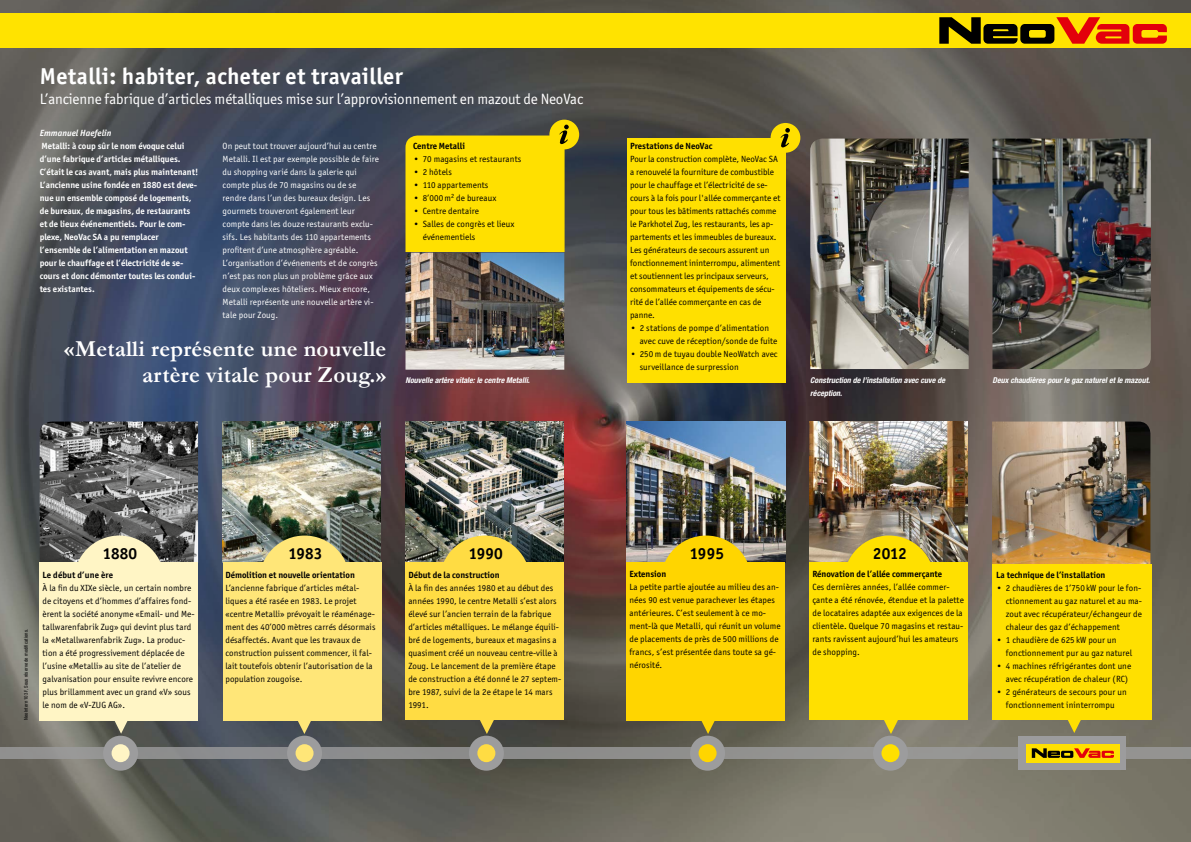
<style>
.page{position:relative;width:1191px;height:842px;background:#fff}
.page>*{position:absolute;margin:0;border:0;box-sizing:border-box;transform-origin:0 0}
.t1{font:700 23px/26px "Garamond";letter-spacing:.01em;color:#fff;text-align:right}
.t2{font:700 23px "Officina San ITC";letter-spacing:.02em;color:#fff}
.t3{font:700 16px "Officina San ITC";letter-spacing:.01em;color:#000}
.t4{font:15px "Officina San ITC";letter-spacing:-.01em;color:#fff}
.t5{font:9px/13px "Officina San ITC";letter-spacing:.01em;color:#000}
.t6{font:9px/13px "Officina San ITC";letter-spacing:.01em;color:#fff}
.t7{font:700 9px/13px "Officina San ITC";color:#fff}
.t8{font:700 9px "Officina San ITC";color:#000}
.t9{font:italic 700 9px "Officina San ITC";color:#fff}
.t10{font:italic 700 condensed 8px/13px "Helvetica Neue";color:#fff}
.t11{font:condensed 5px "Helvetica Neue";letter-spacing:.02em;color:#000}
</style>
<div class="page">
<img style="left:0;top:0;width:1191px;height:842px">
<img style="left:40px;top:422px;width:158px;height:140px">
<img style="left:223px;top:422px;width:158px;height:140px">
<img style="left:405px;top:422px;width:159px;height:140px">
<img style="left:626px;top:422px;width:159px;height:140px">
<img style="left:809px;top:422px;width:159px;height:140px">
<img style="left:992px;top:139px;width:158px;height:230px">
<img style="left:810px;top:139px;width:158px;height:230px">
<img style="left:405px;top:253px;width:159px;height:117px">
<img style="left:992px;top:422px;width:158px;height:143px">
<div style="left:74px;top:535px;width:90px;height:91px;background:#fff5c5;border-radius:50%"></div>
<div style="left:259px;top:535px;width:91px;height:91px;background:#ffe678;border-radius:50%"></div>
<div style="left:440px;top:535px;width:90px;height:91px;background:#ffdc43;border-radius:50%"></div>
<div style="left:661px;top:535px;width:90px;height:91px;background:#ffd500;border-radius:50%"></div>
<div style="left:844px;top:535px;width:90px;height:91px;background:#ffe000;border-radius:50%"></div>
<div style="left:40px;top:562px;width:158px;height:159px;background:#fff5c5"></div>
<div style="left:223px;top:562px;width:158px;height:159px;background:#ffe678"></div>
<div style="left:405px;top:562px;width:159px;height:158px;background:#ffdc43"></div>
<div style="left:626px;top:562px;width:159px;height:159px;background:#ffd500"></div>
<div style="left:809px;top:562px;width:159px;height:158px;background:#ffe000"></div>
<div style="left:992px;top:565px;width:159px;height:155px;background:#ffe000"></div>
<div style="left:627px;top:138px;width:158px;height:245px;background:#ffe000"></div>
<div style="left:0;top:747px;width:1191px;height:12px;background:#8f8e8f"></div>
<div style="left:103px;top:736px;width:35px;height:35px;background:#9c9c9d;border-radius:50%"></div>
<div style="left:112px;top:744px;width:18px;height:18px;background:#fff5c5;border-radius:50%"></div>
<div style="left:287px;top:736px;width:35px;height:35px;background:#9c9c9d;border-radius:50%"></div>
<div style="left:469px;top:736px;width:35px;height:35px;background:#9c9c9d;border-radius:50%"></div>
<div style="left:690px;top:736px;width:35px;height:35px;background:#9c9c9d;border-radius:50%"></div>
<div style="left:873px;top:736px;width:35px;height:35px;background:#9c9c9d;border-radius:50%"></div>
<div style="left:295px;top:744px;width:18px;height:18px;background:#ffe678;border-radius:50%"></div>
<div style="left:477px;top:744px;width:18px;height:18px;background:#ffdc43;border-radius:50%"></div>
<div style="left:698px;top:744px;width:18px;height:18px;background:#ffd500;border-radius:50%"></div>
<div style="left:881px;top:744px;width:18px;height:18px;background:#ffe000;border-radius:50%"></div>
<svg style="left:114px;top:721px;width:14px;height:13px"></svg>
<svg style="left:297px;top:721px;width:14px;height:13px"></svg>
<svg style="left:480px;top:720px;width:14px;height:14px"></svg>
<svg style="left:701px;top:721px;width:14px;height:13px"></svg>
<svg style="left:884px;top:720px;width:14px;height:14px"></svg>
<svg style="left:1067px;top:720px;width:14px;height:13px"></svg>
<div style="left:1018px;top:736px;width:108px;height:33px;background:#9c9c9d"></div>
<div style="left:1026px;top:744px;width:93px;height:18px;background:#ffe000"></div>
<svg style="left:1031px;top:748px;width:83px;height:10px"></svg>
<div style="left:770px;top:123px;width:30px;height:30px;background:#ffe000;border-radius:50%"></div>
<div style="left:549px;top:120px;width:30px;height:29px;background:#ffe000;border-radius:50%"></div>
<svg style="left:780px;top:128px;width:10px;height:19px"></svg>
<svg style="left:405px;top:125px;width:164px;height:127px;background:#ebcf08"></svg>
<div style="left:587px;top:13px;width:604px;height:35px;background:#ffe300"></div>
<svg style="left:939px;top:17px;width:227px;height:27px"></svg>
<div style="left:0;top:13px;width:604px;height:35px;background:#ffe300"></div>
<h1 class="t2" style="left:40px;top:62px;width:365px">Metalli: habiter, acheter et travailler</h1>
<h3 class="t4" style="left:40px;top:91px;width:545px">L’ancienne fabrique d’articles métalliques mise sur l’approvisionnement en mazout de NeoVac</h3>
<p class="t9" style="left:40px;top:127px;width:73px">Emmanuel Haefelin</p>
<p class="t7" style="left:40px;top:139px;width:160px">Metalli: à coup sûr le nom évoque celui d’une fabrique d’articles métalliques.<br>C’était le cas avant, mais plus maintenant!<br>L’ancienne usine fondée en 1880 est deve&shy;nue un ensemble composé de logements, de bureaux, de magasins, de restaurants et de lieux événementiels. Pour le com&shy;plexe, NeoVac SA a pu remplacer l’ensemble de l’alimentation en mazout pour le chauffage et l’électricité de se&shy;cours et donc démonter toutes les condui&shy;tes existantes.</p>
<p class="t6" style="left:223px;top:139px;width:158px">On peut tout trouver aujourd’hui au centre Metalli. Il est par exemple possible de faire du shopping varié dans la galerie qui compte plus de 70 magasins ou de se rendre dans l’un des bureaux design. Les gourmets trouveront également leur compte dans les douze restaurants exclu&shy;sifs. Les habitants des 110 appartements profitent d’une atmosphère agréable.<br>L’organisation d’événements et de congrès n’est pas non plus un problème grâce aux deux complexes hôteliers. Mieux encore, Metalli représente une nouvelle artère vi&shy;tale pour Zoug.</p>
<p class="t8" style="left:413px;top:140px;width:53px">Centre Metalli</p>
<p class="t5" style="left:413px;top:152px;width:110px">• 70 magasins et restaurants</p>
<p class="t5" style="left:413px;top:165px;width:40px">• 2 hôtels</p>
<p class="t5" style="left:413px;top:178px;width:77px">• 110 appartements</p>
<p class="t5" style="left:413px;top:191px;width:85px">• 8’000 m<sup>2</sup> de bureaux</p>
<p class="t5" style="left:413px;top:204px;width:68px">• Centre dentaire</p>
<p class="t5" style="left:423px;top:217px;width:93px;text-indent:-10px">• Salles de congrès et lieux événementiels</p>
<p class="t8" style="left:630px;top:140px;width:84px">Prestations de NeoVac</p>
<p class="t5" style="left:630px;top:152px;width:152px">Pour la construction complète, NeoVac SA a renouvelé la fourniture de combustible pour le chauffage et l’électricité de se&shy;cours à la fois pour l'allée commerçante et pour tous les bâtiments rattachés comme le Parkhotel Zug, les restaurants, les ap&shy;partements et les immeubles de bureaux.<br>Les générateurs de secours assurent un fonctionnement ininterrompu, alimentent et soutiennent les principaux serveurs, consommateurs et équipements de sécu&shy;rité de l’allée commerçante en cas de panne.</p>
<p class="t5" style="left:639px;top:321px;width:139px;text-indent:-10px">• 2 stations de pompe d’alimentation avec cuve de réception/sonde de fuite</p>
<p class="t5" style="left:639px;top:347px;width:139px;text-indent:-10px">• 250 m de tuyau double NeoWatch avec surveillance de surpression</p>
<h1 class="t1" style="left:64px;top:336px;width:323px">«Metalli représente une nouvelle artère vitale pour Zoug.»</h1>
<p class="t10" style="left:405px;top:373px;width:126px">Nouvelle artère vitale: le centre Metalli.</p>
<p class="t10" style="left:992px;top:373px;width:159px">Deux chaudières pour le gaz naturel et le mazout.</p>
<p class="t10" style="left:810px;top:373px;width:136px">Construction de l’installation avec cuve de réception.</p>
<p class="t11" style="left:23px;top:720px;width:92px;rotate:-90deg">NeoIntern 103F, Sous réserve de modifications.</p>
<h2 class="t3" style="left:103px;top:544px;width:36px">1880</h2>
<h2 class="t3" style="left:288px;top:544px;width:36px">1983</h2>
<h2 class="t3" style="left:469px;top:544px;width:36px">1990</h2>
<h2 class="t3" style="left:690px;top:544px;width:36px">1995</h2>
<h2 class="t3" style="left:873px;top:544px;width:35px">2012</h2>
<p class="t8" style="left:43px;top:569px;width:72px">Le début d’une ère</p>
<p class="t5" style="left:43px;top:581px;width:153px">À la fin du XIXe siècle, un certain nombre de citoyens et d’hommes d’affaires fond&shy;èrent la société anonyme «Email- und Me&shy;tallwarenfabrik Zug» qui devint plus tard la «Metallwarenfabrik Zug». La produc&shy;tion a été progressivement déplacée de l’usine «Metalli» au site de l’atelier de galvanisation pour ensuite revivre encore plus brillamment avec un grand «V» sous le nom de «V-ZUG AG».</p>
<p class="t8" style="left:225px;top:569px;width:131px">Démolition et nouvelle orientation</p>
<p class="t5" style="left:225px;top:581px;width:152px">L’ancienne fabrique d’articles métal&shy;liques a été rasée en 1983. Le projet «centre Metalli» prévoyait le réaménage&shy;ment des 40’000 mètres carrés désormais désaffectés. Avant que les travaux de construction puissent commencer, il fal&shy;lait toutefois obtenir l’autorisation de la population zougoise.</p>
<p class="t8" style="left:408px;top:569px;width:93px">Début de la construction</p>
<p class="t5" style="left:408px;top:581px;width:154px">À la fin des années 1980 et au début des années 1990, le centre Metalli s’est alors élevé sur l’ancien terrain de la fabrique d’articles métalliques. Le mélange équili&shy;bré de logements, bureaux et magasins a quasiment créé un nouveau centre-ville à Zoug. Le lancement de la première étape de construction a été donné le 27 septem&shy;bre 1987, suivi de la 2e étape le 14 mars 1991.</p>
<p class="t8" style="left:629px;top:569px;width:38px">Extension</p>
<p class="t5" style="left:629px;top:581px;width:153px">La petite partie ajoutée au milieu des an&shy;nées 90 est venue parachever les étapes antérieures. C’est seulement à ce mo&shy;ment-là que Metalli, qui réunit un volume de placements de près de 500 millions de francs, s’est présentée dans toute sa gé&shy;nérosité.</p>
<p class="t8" style="left:812px;top:569px;width:131px">Rénovation de l’allée commerçante</p>
<p class="t5" style="left:812px;top:581px;width:153px">Ces dernières années, l’allée commer&shy;çante a été rénovée, étendue et la palette de locataires adaptée aux exigences de la clientèle. Quelque 70 magasins et restau&shy;rants ravissent aujourd’hui les amateurs de shopping.</p>
<p class="t8" style="left:996px;top:569px;width:111px">La technique de l’installation</p>
<p class="t5" style="left:1005px;top:581px;width:138px;text-align:justify;text-indent:-10px">• 2 chaudières de 1’750 kW pour le fon&shy;ctionnement au gaz naturel et au ma&shy;zout avec récupérateur/échangeur de chaleur des gaz d’échappement</p>
<p class="t5" style="left:1005px;top:633px;width:128px;text-indent:-10px">• 1 chaudière de 625 kW pour un fonctionnement pur au gaz naturel</p>
<p class="t5" style="left:1005px;top:659px;width:127px;text-indent:-10px">• 4 machines réfrigérantes dont une avec récupération de chaleur (RC)</p>
<p class="t5" style="left:996px;top:685px;width:132px;text-align:center">• 2 générateurs de secours pour un fonctionnement ininterrompu</p>
</div>
